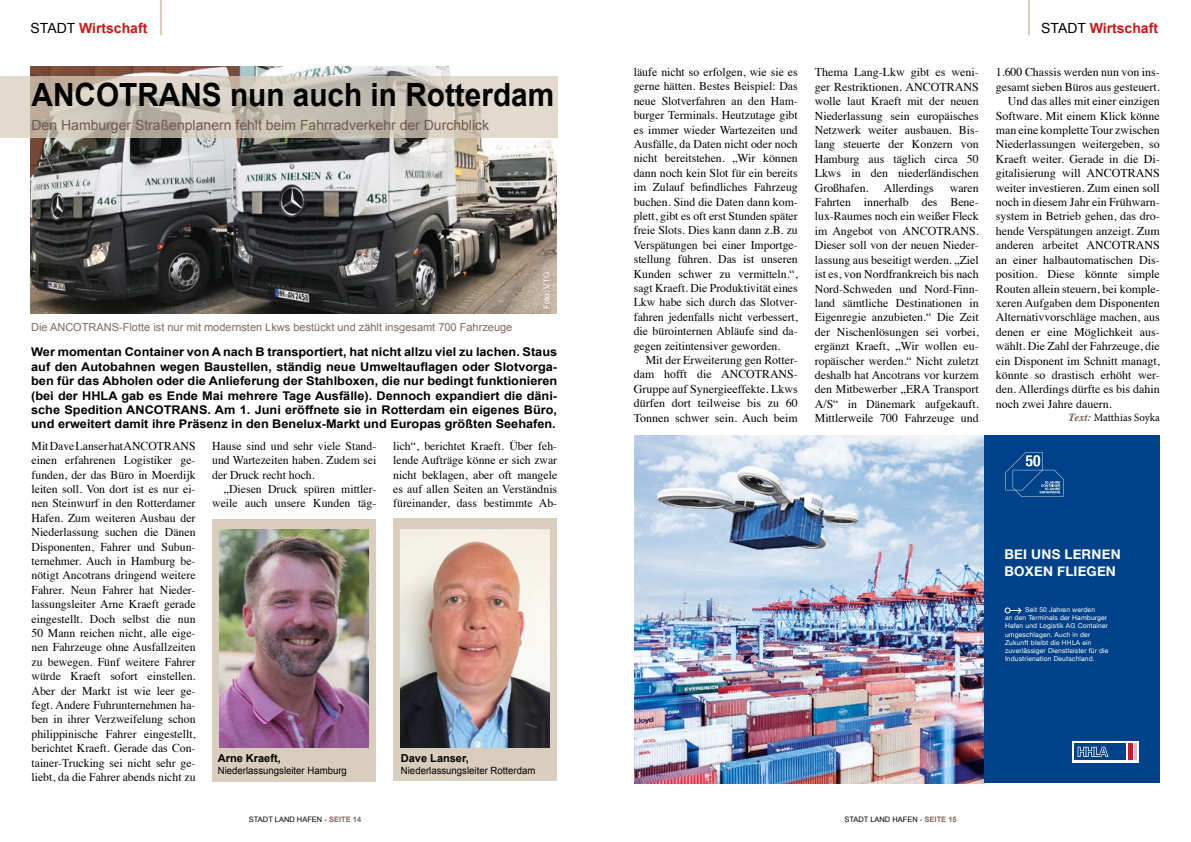
<style>
.page{position:relative;width:1191px;height:842px;background:#fff}
.page>*{position:absolute;margin:0;border:0;box-sizing:border-box;transform-origin:0 0}
.t1{font:700 32px "Arial";color:#000;scale:.93 1}
.t2{font:14px "Arial";color:#70594f}
.t3{font:700 14px "Arial";color:#cd171a}
.t4{font:700 13.5px/17.2px "Helvetica Neue";letter-spacing:.015em;color:#fff}
.t5{font:12px/14.4px "Times";color:#000;text-align:justify}
.t6{font:700 12px/14.4px "Arial";color:#000;text-align:justify;scale:1.06 1}
.t7{font:11px "Arial";color:#82675c}
.t8{font:700 11px "Arial";color:#000}
.t9{font:11px "Minion Pro";color:#000}
.t10{font:10px "Arial";color:#000;scale:.96 1}
.t11{font:8px "Arial";color:#fff}
.t12{font:7.5px "Arial";color:#000}
.t13{font:6.7px/8.2px "Helvetica Neue LT Com";letter-spacing:.02em;color:#fff}
.s1{font-weight:400;color:#000}
.s2{font-weight:700;color:#82675c}
.s3{font-family:"Times";font-weight:700;font-style:italic;color:#70594f}
.s4{font-size:6.6px}
</style>
<div class="page">
<hr style="left:160px;top:0;width:2px;height:35px;background:#d9cebd">
<hr style="left:1028px;top:0;width:2px;height:35px;background:#d9cebd">
<div style="left:212px;top:520px;width:164px;height:262px;background:#d9cebd"></div>
<img style="left:220px;top:530px;width:148px;height:217px">
<img style="left:31px;top:66px;width:526px;height:248px">
<svg style="left:0;top:77px;width:557px;height:61px;background:#ccc4b7"></svg>
<div style="left:393px;top:518px;width:164px;height:262px;background:#d9cebd"></div>
<img style="left:401px;top:530px;width:148px;height:217px">
<img style="left:634px;top:435px;width:350px;height:348px">
<div style="left:984px;top:435px;width:175px;height:348px;background:#004289"></div>
<svg style="left:1005px;top:607px;width:16px;height:6px"></svg>
<svg style="left:1072px;top:741px;width:66px;height:21px"></svg>
<div style="left:1074px;top:743px;width:51px;height:17px;background:#004289"></div>
<svg style="left:1077px;top:747px;width:31px;height:10px"></svg>
<svg style="left:1134px;top:743px;width:2px;height:17px"></svg>
<div style="left:1127px;top:743px;width:5px;height:17px;background:#cb1637"></div>
<svg style="left:1005px;top:452px;width:58px;height:45px"></svg>
<p class="t3" style="left:31px;top:19px;width:118px"><span class="s1">STADT</span> Wirtschaft</p>
<h1 class="t1" style="left:32px;top:74px;width:563px">ANCOTRANS nun auch in Rotterdam</h1>
<p class="t2" style="left:32px;top:116px;width:459px">Den Hamburger Straßenplanern fehlt beim Fahrradverkehr der Durchblick</p>
<p class="t7" style="left:31px;top:320px;width:483px">Die ANCOTRANS-Flotte ist nur mit modernsten Lkws bestückt und zählt insgesamt 700 Fahrzeuge</p>
<p class="t11" style="left:541px;top:309px;width:38px;rotate:-90deg">Foto: VTG</p>
<p class="t6" style="left:31px;top:345px;width:498px">Wer momentan Container von A nach B transportiert, hat nicht allzu viel zu lachen. Staus auf den Autobahnen wegen Baustellen, ständig neue Umweltauflagen oder Slotvorga&shy;ben für das Abholen oder die Anlieferung der Stahlboxen, die nur bedingt funktionieren (bei der HHLA gab es Ende Mai mehrere Tage Ausfälle). Dennoch expandiert die däni&shy;sche Spedition ANCOTRANS. Am 1. Juni eröffnete sie in Rotterdam ein eigenes Büro, und erweitert damit ihre Präsenz in den Benelux-Markt und Europas größten Seehafen.</p>
<p class="t5" style="left:32px;top:438px;width:165px">Mit Dave Lanser hat ANCOTRANS einen erfahrenen Logistiker ge&shy;funden, der das Büro in Moerdijk leiten soll. Von dort ist es nur ei&shy;nen Steinwurf in den Rotterdamer Hafen. Zum weiteren Ausbau der Niederlassung suchen die Dänen Disponenten, Fahrer und Subun&shy;ternehmer. Auch in Hamburg be&shy;nötigt Ancotrans dringend weitere Fahrer. Neun Fahrer hat Nieder&shy;lassungsleiter Arne Kraeft gerade eingestellt. Doch selbst die nun 50 Mann reichen nicht, alle eige&shy;nen Fahrzeuge ohne Ausfallzeiten zu bewegen. Fünf weitere Fahrer würde Kraeft sofort einstellen.<br>Aber der Markt ist wie leer ge&shy;fegt. Andere Fuhrunternehmen ha&shy;ben in ihrer Verzweifelung schon philippinische Fahrer eingestellt, berichtet Kraeft. Gerade das Con&shy;tainer-Trucking sei nicht sehr ge&shy;liebt, da die Fahrer abends nicht zu</p>
<p class="t5" style="left:393px;top:438px;width:165px">lich“, berichtet Kraeft. Über feh&shy;lende Aufträge könne er sich zwar nicht beklagen, aber oft mangele es auf allen Seiten an Verständnis füreinander, dass bestimmte Ab-</p>
<p class="t5" style="left:212px;top:438px;width:166px">Hause sind und sehr viele Stand&shy;und Wartezeiten haben. Zudem sei der Druck recht hoch.</p>
<p class="t5" style="left:212px;top:481px;width:166px;text-align:right">„Diesen Druck spüren mittler&shy;weile auch unsere Kunden täg-</p>
<p class="t8" style="left:218px;top:751px;width:64px">Arne Kraeft,</p>
<p class="t10" style="left:218px;top:764px;width:136px">Niederlassungsleiter Hamburg</p>
<p class="t8" style="left:401px;top:751px;width:69px">Dave Lanser,</p>
<p class="t10" style="left:401px;top:764px;width:142px">Niederlassungsleiter Rotterdam</p>
<p class="t12" style="left:249px;top:814px;width:114px">STADT LAND HAFEN - <span class="s2">SEITE 14</span></p>
<p class="t5" style="left:634px;top:64px;width:165px">läufe nicht so erfolgen, wie sie es gerne hätten. Bestes Beispiel: Das neue Slotverfahren an den Ham&shy;burger Terminals. Heutzutage gibt es immer wieder Wartezeiten und Ausfälle, da Daten nicht oder noch nicht bereitstehen. „Wir können dann noch kein Slot für ein bereits im Zulauf befindliches Fahrzeug buchen. Sind die Daten dann kom&shy;plett, gibt es oft erst Stunden später freie Slots. Dies kann dann z.B. zu Verspätungen bei einer Importge&shy;stellung führen. Das ist unseren Kunden schwer zu vermitteln.“, sagt Kraeft. Die Produktivität eines Lkw habe sich durch das Slotver&shy;fahren jedenfalls nicht verbessert, die bürointernen Abläufe sind da&shy;gegen zeitintensiver geworden.</p>
<p class="t5" style="left:634px;top:352px;width:165px;text-indent:12px">Mit der Erweiterung gen Rotter&shy;dam hofft die ANCOTRANS-Gruppe auf Synergieeffekte. Lkws dürfen dort teilweise bis zu 60<br>Tonnen schwer sein. Auch beim</p>
<p class="t5" style="left:814px;top:64px;width:165px">Thema Lang-Lkw gibt es weni&shy;ger Restriktionen. ANCOTRANS wolle laut Kraeft mit der neuen Niederlassung sein europäisches Netzwerk weiter ausbauen. Bis&shy;lang steuerte der Konzern von Hamburg aus täglich circa 50<br>Lkws in den niederländischen Großhafen.</p>
<p class="t5" style="left:883px;top:179px;width:52px">Allerdings</p>
<p class="t5" style="left:814px;top:179px;width:165px;text-indent:135px">waren Fahrten innerhalb des Bene&shy;lux-Raumes noch ein weißer Fleck im Angebot von ANCOTRANS.<br>Dieser soll von der neuen Nieder&shy;lassung aus beseitigt werden. „Ziel ist es, von Nordfrankreich bis nach Nord-Schweden und Nord-Finn&shy;land sämtliche Destinationen in Eigenregie anzubieten.“ Die Zeit der Nischenlösungen sei vorbei, ergänzt Kraeft, „Wir wollen eu&shy;ropäischer werden.“ Nicht zuletzt deshalb hat Ancotrans vor kurzem den Mitbewerber „ERA Transport A/S“ in Dänemark aufgekauft.<br>Mittlerweile 700 Fahrzeuge und</p>
<p class="t3" style="left:1041px;top:19px;width:118px"><span class="s1">STADT</span> Wirtschaft</p>
<p class="t5" style="left:995px;top:64px;width:165px">1.600 Chassis werden nun von ins-</p>
<p class="t5" style="left:995px;top:79px;width:165px">gesamt sieben Büros aus gesteuert.</p>
<p class="t5" style="left:1007px;top:93px;width:153px">Und das alles mit einer einzigen</p>
<p class="t5" style="left:995px;top:107px;width:165px">Software. Mit einem Klick könne</p>
<p class="t5" style="left:995px;top:122px;width:165px">man eine komplette Tour zwischen</p>
<p class="t5" style="left:995px;top:136px;width:165px">Niederlassungen weitergeben, so</p>
<p class="t5" style="left:995px;top:151px;width:165px">Kraeft weiter. Gerade in die Di-</p>
<p class="t5" style="left:995px;top:165px;width:165px">gitalisierung will ANCOTRANS</p>
<p class="t5" style="left:995px;top:179px;width:165px">weiter investieren. Zum einen soll</p>
<p class="t5" style="left:995px;top:194px;width:165px">noch in diesem Jahr ein Frühwarn-</p>
<p class="t5" style="left:995px;top:208px;width:165px">system in Betrieb gehen, das dro-</p>
<p class="t5" style="left:995px;top:223px;width:165px">hende Verspätungen anzeigt. Zum</p>
<p class="t5" style="left:995px;top:237px;width:165px">anderen arbeitet ANCOTRANS</p>
<p class="t5" style="left:995px;top:251px;width:165px">an einer halbautomatischen Dis-</p>
<p class="t5" style="left:995px;top:266px;width:165px">position. Diese könnte simple</p>
<p class="t5" style="left:995px;top:280px;width:165px">Routen allein steuern, bei komple-</p>
<p class="t5" style="left:995px;top:295px;width:165px">xeren Aufgaben dem Disponenten</p>
<p class="t5" style="left:995px;top:309px;width:165px">Alternativvorschläge machen, aus</p>
<p class="t5" style="left:995px;top:323px;width:165px">denen er eine Möglichkeit aus-</p>
<p class="t5" style="left:995px;top:338px;width:165px">wählt. Die Zahl der Fahrzeuge, die</p>
<p class="t5" style="left:995px;top:352px;width:165px">ein Disponent im Schnitt managt,</p>
<p class="t5" style="left:995px;top:367px;width:165px">könnte so drastisch erhöht wer-</p>
<p class="t5" style="left:995px;top:381px;width:165px">den. Allerdings dürfte es bis dahin</p>
<p class="t5" style="left:995px;top:395px;width:117px">noch zwei Jahre dauern.</p>
<p class="t9" style="left:1068px;top:410px;width:93px"><span class="s3">Text:</span> Matthias Soyka</p>
<p class="t4" style="left:1004px;top:546px;width:117px">BEI UNS LERNEN<br>BOXEN FLIEGEN</p>
<p class="t13" style="left:1005px;top:605px;width:105px;text-indent:20px">Seit 50 Jahren werden<br>an den Terminals der Hamburger<br>Hafen und Logistik <span class="s4">AG</span> Container umgeschlagen. Auch in der<br>Zukunft bleibt die <span class="s4">HHLA</span> ein zuverlässiger Dienstleister für die<br>Industrienation Deutschland.</p>
<p class="t12" style="left:844px;top:814px;width:114px">STADT LAND HAFEN - <span class="s2">SEITE 15</span></p>
</div>
